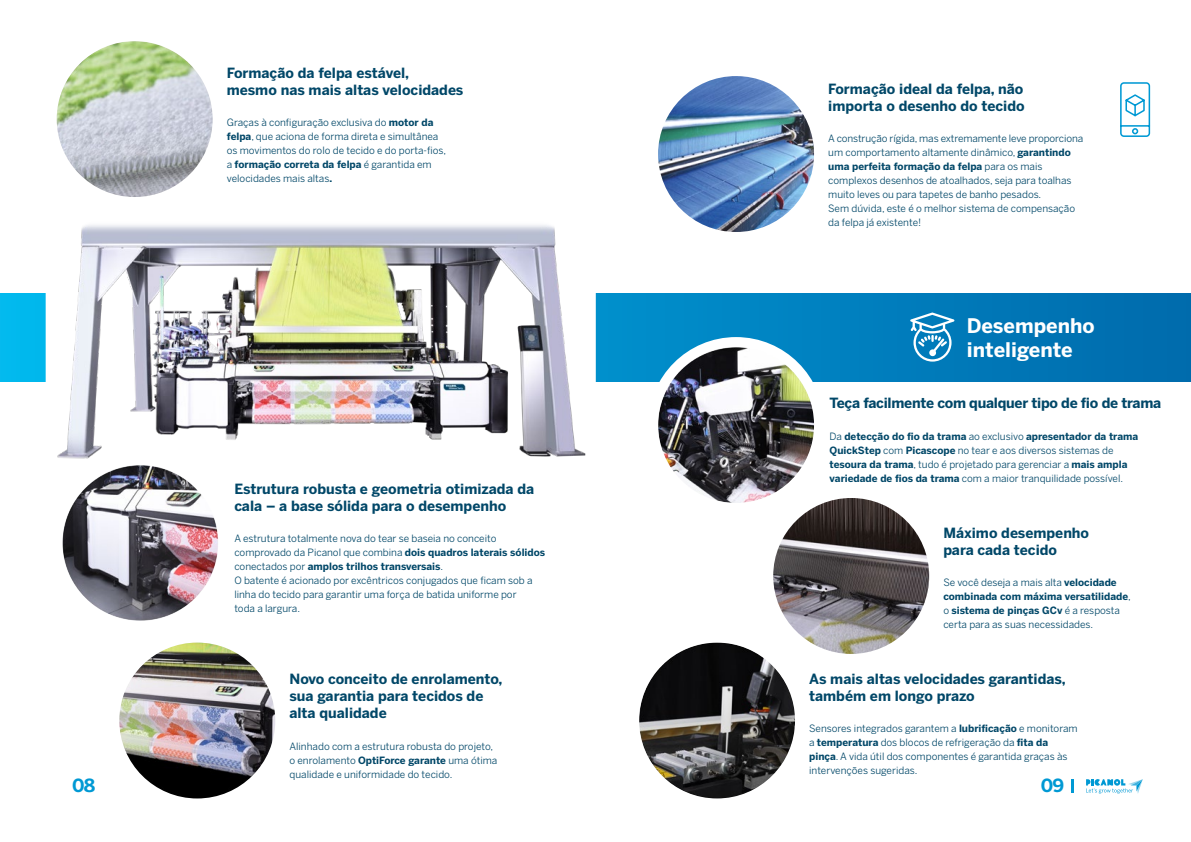
<style>
.page{position:relative;width:1191px;height:842px;background:#fff}
.page>*{position:absolute;margin:0;border:0;box-sizing:border-box;transform-origin:0 0}
.t1{font:700 20px/24px "Benton Sans";color:#fff}
.t2{font:700 18px "Benton Sans";color:#0099d4}
.t3{font:700 14px/16.8px "Benton Sans";color:#004768}
.t4{font:700 14px "Benton Sans";letter-spacing:-.02em;color:#004768}
.t5{font:10px/14px "Benton Sans";color:#004768}
.s1{font-weight:700}
</style>
<div class="page">
<svg style="left:0;top:293px;width:1191px;height:88px;background:#0081bf"></svg>
<svg style="left:910px;top:312px;width:44px;height:50px"></svg>
<svg style="left:1120px;top:82px;width:30px;height:55px"></svg>
<img style="left:46px;top:190px;width:549px;height:290px">
<img style="left:119px;top:642px;width:156px;height:156px;border-radius:78px">
<div style="left:648px;top:337px;width:176px;height:176px;background:#fff;border-radius:50%"></div>
<img style="left:658px;top:76px;width:156px;height:156px;border-radius:78px">
<img style="left:62px;top:465px;width:156px;height:156px;border-radius:78px">
<img style="left:57px;top:41px;width:156px;height:156px;border-radius:78px">
<img style="left:773px;top:498px;width:156px;height:156px;border-radius:78px">
<img style="left:658px;top:347px;width:156px;height:156px;border-radius:78px">
<img style="left:639px;top:642px;width:156px;height:156px;border-radius:78px">
<svg style="left:1086px;top:779px;width:56px;height:15px"></svg>
<svg style="left:1071px;top:779px;width:2px;height:13px"></svg>
<h3 class="t3" style="left:227px;top:65px;width:238px">Formação da felpa estável,<br>mesmo nas mais altas velocidades</h3>
<p class="t5" style="left:227px;top:116px;width:221px">Graças à configuração exclusiva do <span class="s1">motor da felpa</span>, que aciona de forma direta e simultânea os movimentos do rolo de tecido e do porta-fios, a <span class="s1">formação correta da felpa</span> é garantida em velocidades mais altas<span class="s1">.</span></p>
<h3 class="t3" style="left:234px;top:481px;width:301px">Estrutura robusta e geometria otimizada da cala – a base sólida para o desempenho</h3>
<p class="t5" style="left:234px;top:532px;width:312px">A estrutura totalmente nova do tear se baseia no conceito comprovado da Picanol que combina <span class="s1">dois quadros laterais sólidos </span>conectados por <span class="s1">amplos trilhos transversais</span>.<br>O batente é acionado por excêntricos conjugados que ficam sob a linha do tecido para garantir uma força de batida uniforme por<br>toda a largura.</p>
<h3 class="t3" style="left:828px;top:81px;width:198px">Formação ideal da felpa, não importa o desenho do tecido</h3>
<p class="t5" style="left:828px;top:132px;width:256px">A construção rígida, mas extremamente leve proporciona um comportamento altamente dinâmico, <span class="s1">garantindo uma perfeita formação da felpa</span> para os mais complexos desenhos de atoalhados, seja para toalhas muito leves ou para tapetes de banho pesados.<br>Sem dúvida, este é o melhor sistema de compensação da felpa já existente!</p>
<h1 class="t1" style="left:967px;top:313px;width:129px">Desempenho inteligente</h1>
<h3 class="t4" style="left:829px;top:395px;width:333px">Teça facilmente com qualquer tipo de fio de trama</h3>
<p class="t5" style="left:829px;top:430px;width:310px">Da <span class="s1">detecção do fio da trama</span> ao exclusivo <span class="s1">apresentador da trama QuickStep</span> com <span class="s1">Picascope</span> no tear e aos diversos sistemas de <span class="s1">tesoura da trama</span>, tudo é projetado para gerenciar a <span class="s1">mais ampla variedade de fios da trama</span> com a maior tranquilidade possível.</p>
<h3 class="t3" style="left:943px;top:525px;width:147px">Máximo desempenho para cada tecido</h3>
<p class="t5" style="left:943px;top:576px;width:189px">Se você deseja a mais alta <span class="s1">velocidade combinada com máxima versatilidade</span>, o <span class="s1">sistema de pinças GCv</span> é a resposta certa para as suas necessidades.</p>
<h3 class="t3" style="left:809px;top:671px;width:258px">As mais altas velocidades garantidas, também em longo prazo</h3>
<p class="t5" style="left:809px;top:722px;width:270px">Sensores integrados garantem a <span class="s1">lubrificação</span> e monitoram a <span class="s1">temperatura</span> dos blocos de refrigeração da <span class="s1">fita da pinça</span>. A vida útil dos componentes é garantida graças às intervenções sugeridas.</p>
<h3 class="t3" style="left:289px;top:671px;width:215px">Novo conceito de enrolamento, sua garantia para tecidos de alta qualidade</h3>
<p class="t5" style="left:289px;top:740px;width:209px">Alinhado com a estrutura robusta do projeto, o enrolamento <span class="s1">OptiForce garante</span> uma ótima qualidade e uniformidade do tecido.</p>
<h2 class="t2" style="left:72px;top:775px;width:25px">08</h2>
<h2 class="t2" style="left:1040px;top:775px;width:25px">09</h2>
</div>
